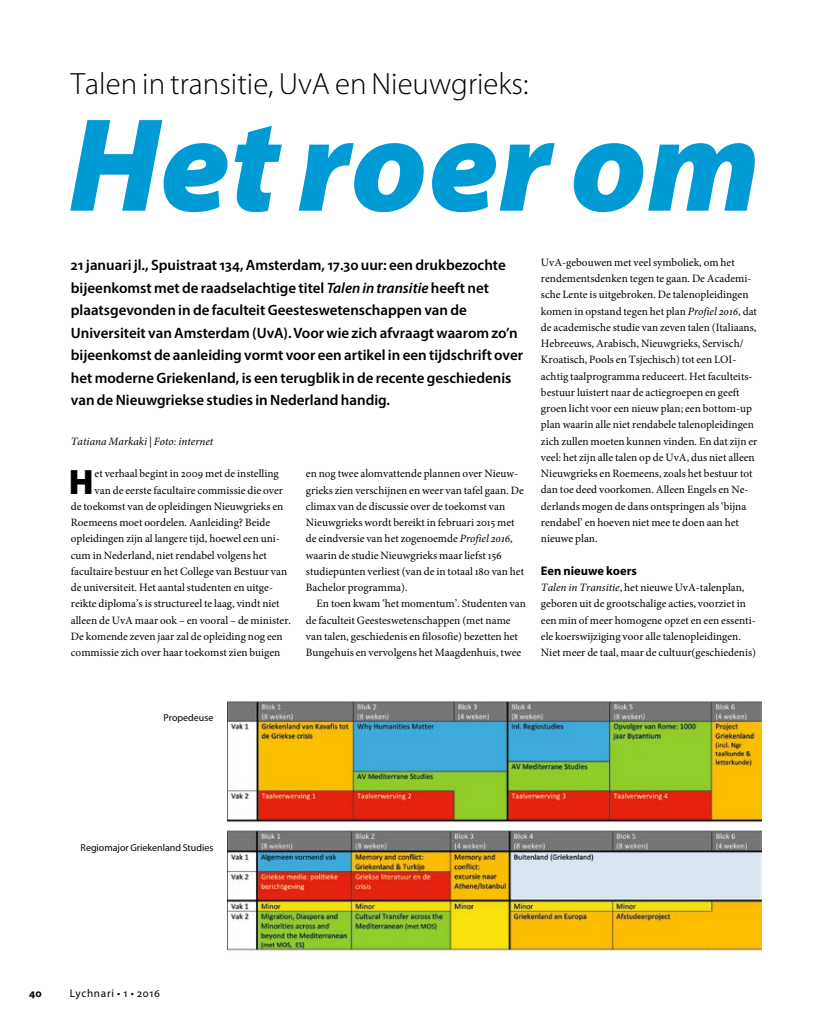
<style>
.page{position:relative;width:815px;height:1028px;background:#fff}
.page>*{position:absolute;margin:0;border:0;box-sizing:border-box;transform-origin:0 0}
.t1{font:italic 900 134.25px "Myriad Pro";color:#009ad4}
.t2{font:900 35.38px "Myriad Pro";color:#000}
.t3{font:300 30.88px "Myriad Pro";color:#000}
.t4{font:600 15px/22.5px "Myriad Pro";color:#000}
.t5{font:700 12.5px "Myriad Pro";color:#000}
.t6{font:11.25px/16.2px "Minion Pro";color:#000}
.t7{font:italic 11.25px "Minion Pro";color:#000}
.t8{font:11.25px "Myriad Pro";letter-spacing:.06em;color:#000}
.t9{font:700 11.25px "Myriad Pro";color:#000}
.t10{font:10px "Myriad Pro";color:#000}
.s1{font-style:italic}
</style>
<div class="page">
<img style="left:228px;top:830px;width:534px;height:125px">
<img style="left:228px;top:701px;width:534px;height:122px">
<h3 class="t3" style="left:71px;top:65px;width:459px">Talen in transitie, UvA en Nieuwgrieks:</h3>
<h1 class="t1" style="left:68px;top:76px;width:694px">Het roer om</h1>
<p class="t4" style="left:71px;top:254px;width:454px">21 januari jl., Spuistraat 134, Amsterdam, 17.30 uur: een drukbezochte bijeenkomst met de raadselachtige titel <span class="s1">Talen in transitie</span> heeft net plaatsgevonden in de faculteit Geesteswetenschappen van de Universiteit van Amsterdam (UvA). Voor wie zich afvraagt waarom zo’n bijeenkomst de aanleiding vormt voor een artikel in een tijdschrift over het moderne Griekenland, is een terugblik in de recente geschiedenis van de Nieuwgriekse studies in Nederland handig.</p>
<p class="t7" style="left:71px;top:433px;width:144px">Tatiana Markaki | Foto: internet</p>
<h2 class="t2" style="left:69px;top:458px;width:26px">H</h2>
<p class="t6" style="left:95px;top:465px;width:186px">et verhaal begint in 2009 met de instelling</p>
<p class="t6" style="left:306px;top:465px;width:220px">en nog twee alomvattende plannen over Nieuw&shy;grieks zien verschijnen en weer van tafel gaan. De climax van de discussie over de toekomst van Nieuwgrieks wordt bereikt in februari 2015 met de eindversie van het zogenoemde <span class="s1">Profiel 2016</span>, waarin de studie Nieuwgrieks maar liefst 156 studiepunten verliest (van de in totaal 180 van het Bachelor programma).</p>
<p class="t6" style="left:306px;top:595px;width:222px;text-indent:11px">En toen kwam ‘het momentum’. Studenten van de faculteit Geesteswetenschappen (met name van talen, geschiedenis en filosofie) bezetten het Bungehuis en vervolgens het Maagdenhuis, twee</p>
<p class="t6" style="left:95px;top:482px;width:190px">van de eerste facultaire commissie die over</p>
<p class="t6" style="left:71px;top:498px;width:214px">de toekomst van de opleidingen Nieuwgrieks en</p>
<p class="t6" style="left:71px;top:514px;width:201px">Roemeens moet oordelen. Aanleiding? Beide</p>
<p class="t6" style="left:71px;top:530px;width:211px">opleidingen zijn al langere tijd, hoewel een uni-</p>
<p class="t6" style="left:71px;top:547px;width:198px">cum in Nederland, niet rendabel volgens het</p>
<p class="t6" style="left:71px;top:563px;width:218px">facultaire bestuur en het College van Bestuur van</p>
<p class="t6" style="left:71px;top:579px;width:204px">de universiteit. Het aantal studenten en uitge-</p>
<p class="t6" style="left:71px;top:595px;width:210px">reikte diploma’s is structureel te laag, vindt niet</p>
<p class="t6" style="left:71px;top:612px;width:222px">alleen de UvA maar ook – en vooral – de minister.</p>
<p class="t6" style="left:71px;top:628px;width:213px">De komende zeven jaar zal de opleiding nog een</p>
<p class="t6" style="left:71px;top:644px;width:211px">commissie zich over haar toekomst zien buigen</p>
<p class="t6" style="left:541px;top:254px;width:218px">UvA-gebouwen met veel symboliek, om het rendementsdenken tegen te gaan. De Academi&shy;sche Lente is uitgebroken. De talenopleidingen komen in opstand tegen het plan <span class="s1">Profiel 2016</span>, dat de academische studie van zeven talen (Italiaans, Hebreeuws, Arabisch, Nieuwgrieks, Servisch/ Kroatisch, Pools en Tsjechisch) tot een LOI&shy;achtig taalprogramma reduceert. Het faculteits&shy;bestuur luistert naar de actiegroepen en geeft groen licht voor een nieuw plan; een bottom-up plan waarin alle niet rendabele talenopleidingen zich zullen moeten kunnen vinden. En dat zijn er veel: het zijn alle talen op de UvA, dus niet alleen Nieuwgrieks en Roemeens, zoals het bestuur tot dan toe deed voorkomen. Alleen Engels en Ne&shy;derlands mogen de dans ontspringen als ‘bijna rendabel’ en hoeven niet mee te doen aan het nieuwe plan.</p>
<p class="t5" style="left:541px;top:562px;width:97px">Een nieuwe koers</p>
<p class="t6" style="left:541px;top:579px;width:217px"><span class="s1">Talen in Transitie</span>, het nieuwe UvA-talenplan, geboren uit de grootschalige acties, voorziet in een min of meer homogene opzet en een essenti&shy;ële koerswijziging voor alle talenopleidingen.<br>Niet meer de taal, maar de cultuur(geschiedenis)</p>
<p class="t10" style="left:163px;top:711px;width:51px">Propedeuse</p>
<p class="t10" style="left:81px;top:841px;width:134px">Regiomajor Griekenland Studies</p>
<p class="t9" style="left:29px;top:985px;width:14px">40</p>
<p class="t8" style="left:70px;top:986px;width:92px">Lychnari • 1 • 2016</p>
</div>
